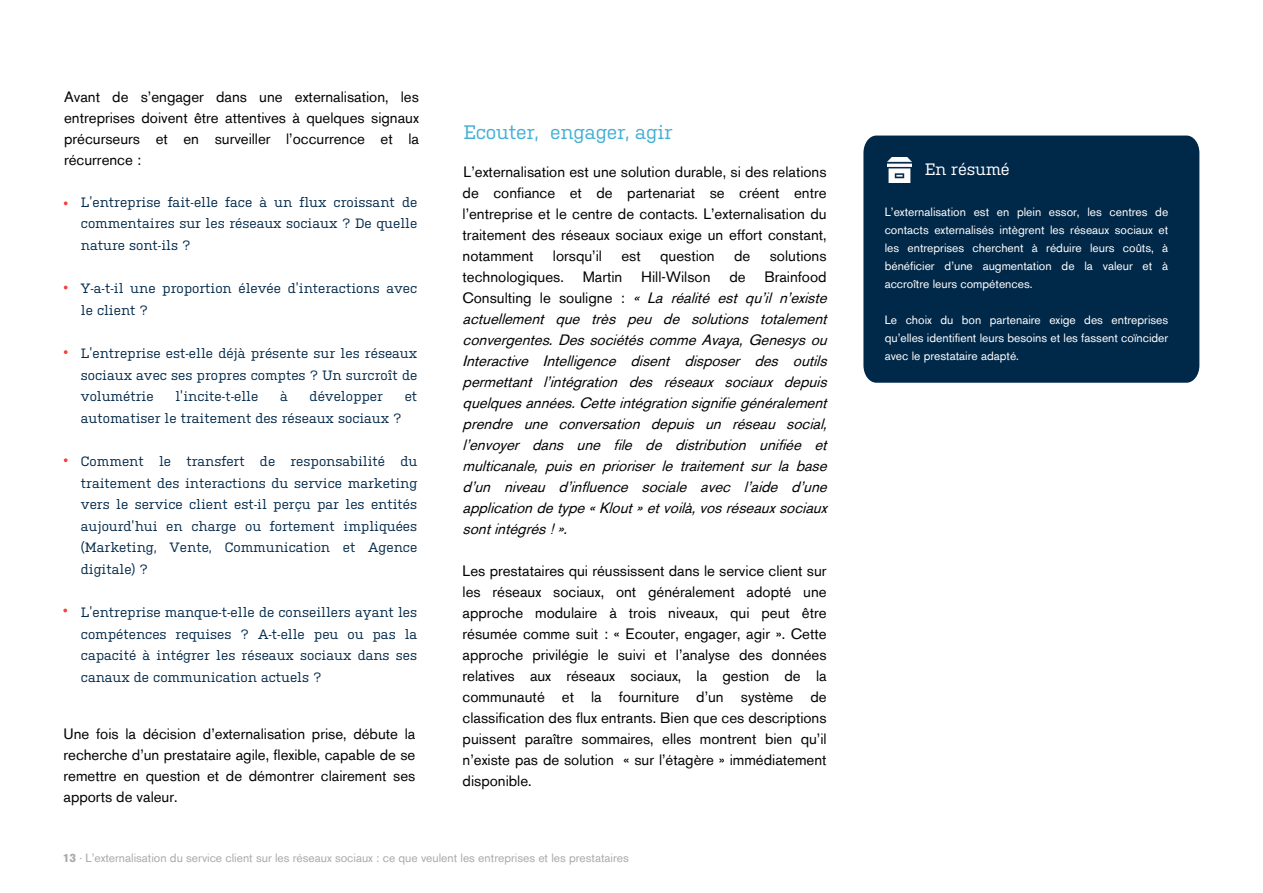
<style>
.page{position:relative;width:1263px;height:893px;background:#fff}
.page>*{position:absolute;margin:0;border:0;box-sizing:border-box;transform-origin:0 0}
.t1{font:19.5px "Kulturista";letter-spacing:-.01em;color:#42afd5}
.t2{font:16.5px "Kulturista";letter-spacing:-.01em;color:#fff}
.t3{font:15px/21px "Akzidenz Grotesk BE";color:#050205;text-align:justify}
.t4{font:italic 15px/21px "Akzidenz Grotesk BE";color:#050205}
.t5{font:13.5px/21.6px "Kulturista";color:#002849;text-align:justify}
.t6{font:12px/18px "Akzidenz Grotesk BE";color:#fff;text-align:justify}
.t7{font:12px "Akzidenz Grotesk BE";color:#a7a9ac}
.s1{font-style:normal}
.s2{font-weight:700}
</style>
<div class="page">
<svg style="left:64px;top:201px;width:4px;height:4px"></svg>
<svg style="left:64px;top:286px;width:4px;height:3px"></svg>
<svg style="left:64px;top:350px;width:4px;height:4px"></svg>
<svg style="left:64px;top:458px;width:4px;height:4px"></svg>
<div style="left:863px;top:136px;width:336px;height:247px;background:#002849"></div>
<img style="left:887px;top:158px;width:24px;height:25px">
<svg style="left:63px;top:609px;width:4px;height:3px"></svg>
<p class="t3" style="left:64px;top:87px;width:356px">Avant de s’engager dans une externalisation, les entreprises doivent être attentives à quelques signaux précurseurs et en surveiller l’occurrence et la récurrence :</p>
<p class="t5" style="left:81px;top:190px;width:338px">L’entreprise fait-elle face à un flux croissant de commentaires sur les réseaux sociaux ? De quelle nature sont-ils ?</p>
<p class="t5" style="left:81px;top:277px;width:338px">Y-a-t-il une proportion élevée d’interactions avec le client ?</p>
<p class="t5" style="left:81px;top:341px;width:338px">L’entreprise est-elle déjà présente sur les réseaux sociaux avec ses propres comptes ? Un surcroît de volumétrie</p>
<p class="t5" style="left:175px;top:385px;width:84px">l’incite-t-elle</p>
<p class="t5" style="left:280px;top:385px;width:9px">à</p>
<p class="t5" style="left:310px;top:385px;width:75px">développer</p>
<p class="t5" style="left:405px;top:385px;width:14px">et</p>
<p class="t5" style="left:81px;top:406px;width:322px">automatiser le traitement des réseaux sociaux ?</p>
<p class="t5" style="left:81px;top:449px;width:338px">Comment le transfert de responsabilité du traitement des interactions du service marketing vers le service client est-il perçu par les entités aujourd’hui en charge ou fortement impliquées (Marketing, Vente, Communication et Agence digitale) ?</p>
<p class="t5" style="left:81px;top:601px;width:338px">L’entreprise manque-t-elle de conseillers ayant les compétences requises ? A-t-elle peu ou pas la capacité à intégrer les réseaux sociaux dans ses canaux de communication actuels ?</p>
<p class="t3" style="left:63px;top:723px;width:353px">Une fois la décision d’externalisation prise, débute la recherche d’un prestataire agile, flexible, capable de se remettre en question et de démontrer clairement ses apports de valeur.</p>
<h1 class="t1" style="left:463px;top:118px;width:210px">Ecouter, engager, agir</h1>
<p class="t3" style="left:463px;top:161px;width:365px">L’externalisation est une solution durable, si des relations de confiance et de partenariat se créent entre l’entreprise et le centre de contacts. L’externalisation du traitement des réseaux sociaux exige un effort constant, notamment</p>
<p class="t3" style="left:553px;top:245px;width:51px">lorsqu’il</p>
<p class="t3" style="left:621px;top:245px;width:21px">est</p>
<p class="t3" style="left:660px;top:245px;width:56px">question</p>
<p class="t3" style="left:734px;top:245px;width:18px">de</p>
<p class="t3" style="left:770px;top:245px;width:58px">solutions</p>
<p class="t3" style="left:463px;top:266px;width:103px">technologiques.</p>
<p class="t3" style="left:583px;top:266px;width:41px">Martin</p>
<p class="t3" style="left:641px;top:266px;width:71px">Hill-Wilson</p>
<p class="t3" style="left:729px;top:266px;width:18px">de</p>
<p class="t4" style="left:463px;top:266px;width:370px;text-indent:302px"><span class="s1">Brainfood Co n s u l t i n g l e so u l i g n e :</span> « La réalité est qu’il n’existe actuellement que très peu de solutions totalement convergentes. Des sociétés comme Avaya, Genesys ou Interactive Intelligence disent disposer des outils permettant l’intégration des réseaux sociaux depuis quelquesannées.Cetteintégrationsignifiegénéralement prendre une conversation depuis un réseau social, l’envoyer dans une file de distribution unifiée et multicanale, puis en prioriser le traitement sur la base d’un niveau d’influence sociale avec l’aide d’une applicationdetype«Klout»etvoilà,vosréseauxsociaux sontintégrés!».</p>
<p class="t3" style="left:463px;top:560px;width:365px">Les prestataires qui réussissent dans le service client sur les réseaux sociaux, ont généralement adopté une approche modulaire à trois niveaux, qui peut être résumée comme suit : « Ecouter, engager, agir ». Cette approche privilégie le suivi et l’analyse des données relatives aux réseaux sociaux, la gestion de la communauté et la fourniture d’un système de classification des flux entrants. Bien que ces descriptions puissent paraître sommaires, elles montrent bien qu’il n’existe pas de solution « sur l’étagère » immédiatement disponible.</p>
<p class="t7" style="left:63px;top:851px;width:568px"><span class="s2">13</span> · L’externalisation du service client sur les réseaux sociaux : ce que veulent les entreprises et les prestataires</p>
<p class="t2" style="left:925px;top:158px;width:87px">En résumé</p>
<p class="t6" style="left:885px;top:203px;width:285px">L’externalisation est en plein essor, les centres de contacts externalisés intègrent les réseaux sociaux et les entreprises cherchent à réduire leurs coûts, à bénéficier d’une augmentation de la valeur et à accroître leurs compétences.</p>
<p class="t6" style="left:885px;top:311px;width:285px">Le choix du bon partenaire exige des entreprises qu’elles identifient leurs besoins et les fassent coïncider avec le prestataire adapté.</p>
</div>
